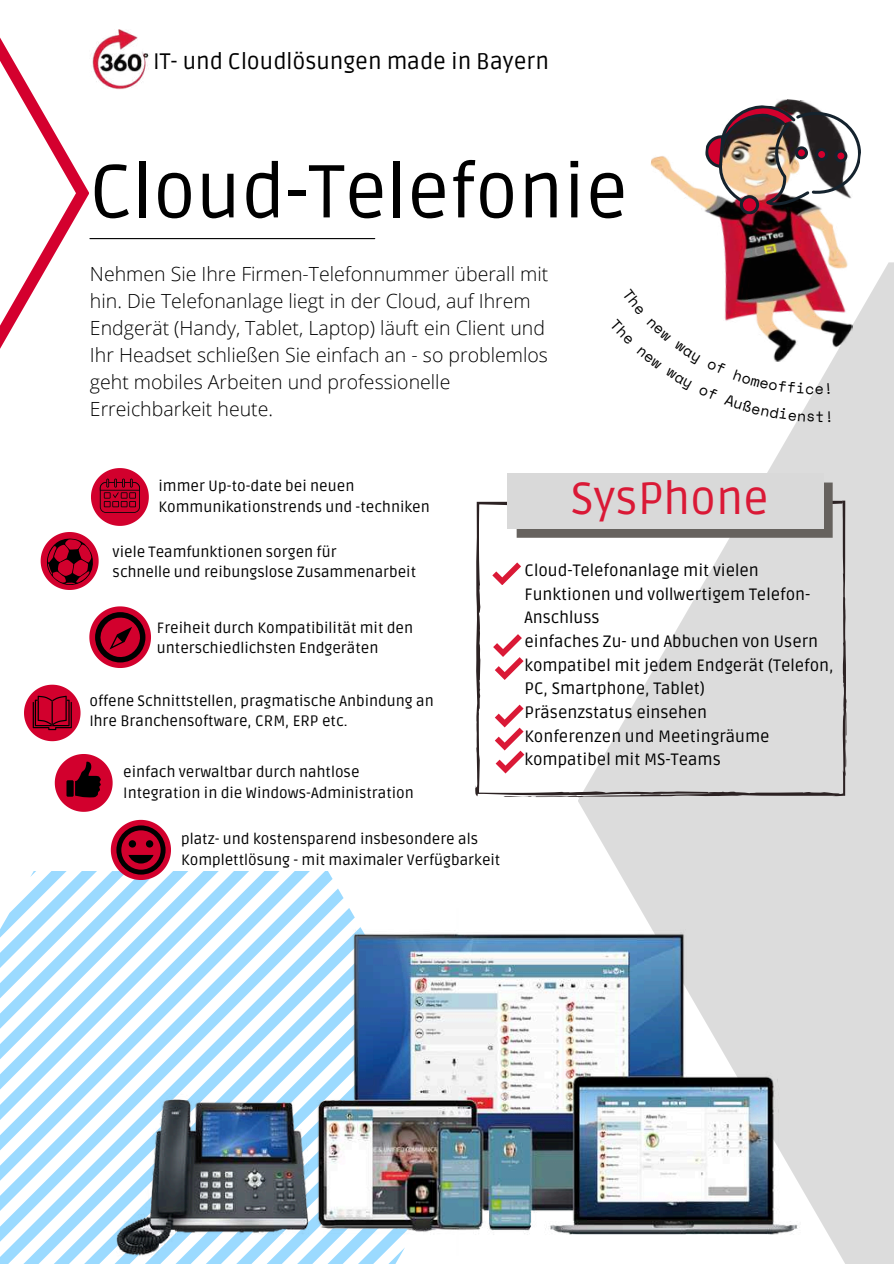
<style>
.page{position:relative;width:894px;height:1264px;background:#fff}
.page>*{position:absolute;margin:0;border:0;box-sizing:border-box;transform-origin:0 0}
.t1{font:75px "Ruda";color:#000}
.t2{font:45px "Ruda";color:#da1936}
.t3{font:22.5px "Ruda";color:#000}
.t4{font:300 19.5px/27px "Open Sans";color:#000}
.t5{font:16.5px/23.7px "Ruda";color:#000}
.t6{font:15px/20.2px "Ruda";color:#000}
.t7{font:15px "Space Mono";color:#000}
</style>
<div class="page">
<img style="left:92px;top:29px;width:57px;height:61px">
<hr style="left:90px;top:238px;width:284px;height:1px;background:#000">
<svg style="left:0;top:37px;width:89px;height:312px"></svg>
<svg style="left:578px;top:262px;width:315px;height:1001px;fill:#dcdcdc"></svg>
<img style="left:636px;top:99px;width:233px;height:268px">
<svg style="left:740px;top:196px;width:17px;height:17px"></svg>
<div style="left:739px;top:195px;width:20px;height:20px;border:3px solid #15232e;border-radius:50%"></div>
<svg style="left:704px;top:101px;width:156px;height:109px"></svg>
<svg style="left:796px;top:148px;width:10px;height:10px"></svg>
<div style="left:794px;top:146px;width:14px;height:14px;border:3px solid #15232e;border-radius:50%"></div>
<svg style="left:816px;top:149px;width:10px;height:11px"></svg>
<div style="left:814px;top:148px;width:14px;height:13px;border:3px solid #15232e;border-radius:50%"></div>
<svg style="left:835px;top:151px;width:10px;height:10px"></svg>
<div style="left:833px;top:149px;width:14px;height:14px;border:3px solid #15232e;border-radius:50%"></div>
<svg style="left:475px;top:500px;width:371px;height:297px;fill:#dcdcdc"></svg>
<svg style="left:516px;top:482px;width:316px;height:56px;background:#75726e"></svg>
<div style="left:507px;top:473px;width:315px;height:55px;background:#d9d9d9"></div>
<svg style="left:492px;top:562px;width:29px;height:23px"></svg>
<svg style="left:493px;top:634px;width:30px;height:45px"></svg>
<svg style="left:41px;top:532px;width:58px;height:58px"></svg>
<svg style="left:89px;top:606px;width:62px;height:62px"></svg>
<svg style="left:0;top:871px;width:344px;height:392px"></svg>
<svg style="left:111px;top:819px;width:60px;height:61px"></svg>
<svg style="left:55px;top:754px;width:58px;height:57px"></svg>
<div style="left:66px;top:780px;width:8px;height:16px;background:#000"></div>
<svg style="left:24px;top:684px;width:56px;height:57px"></svg>
<svg style="left:91px;top:468px;width:58px;height:58px"></svg>
<img style="left:102px;top:908px;width:707px;height:355px">
<svg style="left:494px;top:704px;width:30px;height:69px"></svg>
<svg style="left:609px;top:288px;width:221px;height:134px"></svg>
<h3 class="t3" style="left:153px;top:49px;width:397px">IT- und Cloudlösungen made in Bayern</h3>
<h1 class="t1" style="left:89px;top:151px;width:540px">Cloud-Telefonie</h1>
<p class="t4" style="left:90px;top:259px;width:460px">Nehmen Sie Ihre Firmen-Telefonnummer überall mit hin. Die Telefonanlage liegt in der Cloud, auf Ihrem Endgerät (Handy, Tablet, Laptop) läuft ein Client und Ihr Headset schließen Sie einfach an - so problemlos geht mobiles Arbeiten und professionelle Erreichbarkeit heute.</p>
<p class="t7" style="left:815px;top:405px;width:11px">t</p>
<p class="t6" style="left:158px;top:476px;width:273px">immer Up-to-date bei neuen<br>Kommunikationstrends und -techniken</p>
<p class="t6" style="left:113px;top:542px;width:305px">viele Teamfunktionen sorgen für<br>schnelle und reibungslose Zusammenarbeit</p>
<p class="t6" style="left:157px;top:618px;width:258px">Freiheit durch Kompatibilität mit den unterschiedlichsten Endgeräten</p>
<p class="t6" style="left:89px;top:690px;width:346px">offene Schnittstellen, pragmatische Anbindung an<br>Ihre Branchensoftware, CRM, ERP etc.</p>
<p class="t6" style="left:123px;top:762px;width:292px">einfach verwaltbar durch nahtlose<br>Integration in die Windows-Administration</p>
<p class="t6" style="left:181px;top:829px;width:321px">platz- und kostensparend insbesondere als<br>Komplettlösung - mit maximaler Verfügbarkeit</p>
<h2 class="t2" style="left:570px;top:473px;width:199px">SysPhone</h2>
<p class="t5" style="left:524px;top:559px;width:310px">Cloud-Telefonanlage mit vielen<br>Funktionen und vollwertigem Telefon-<br>Anschluss<br>einfaches Zu- und Abbuchen von Usern kompatibel mit jedem Endgerät (Telefon,<br>PC, Smartphone, Tablet)<br>Präsenzstatus einsehen<br>Konferenzen und Meetingräume kompatibel mit MS-Teams</p>
</div>
